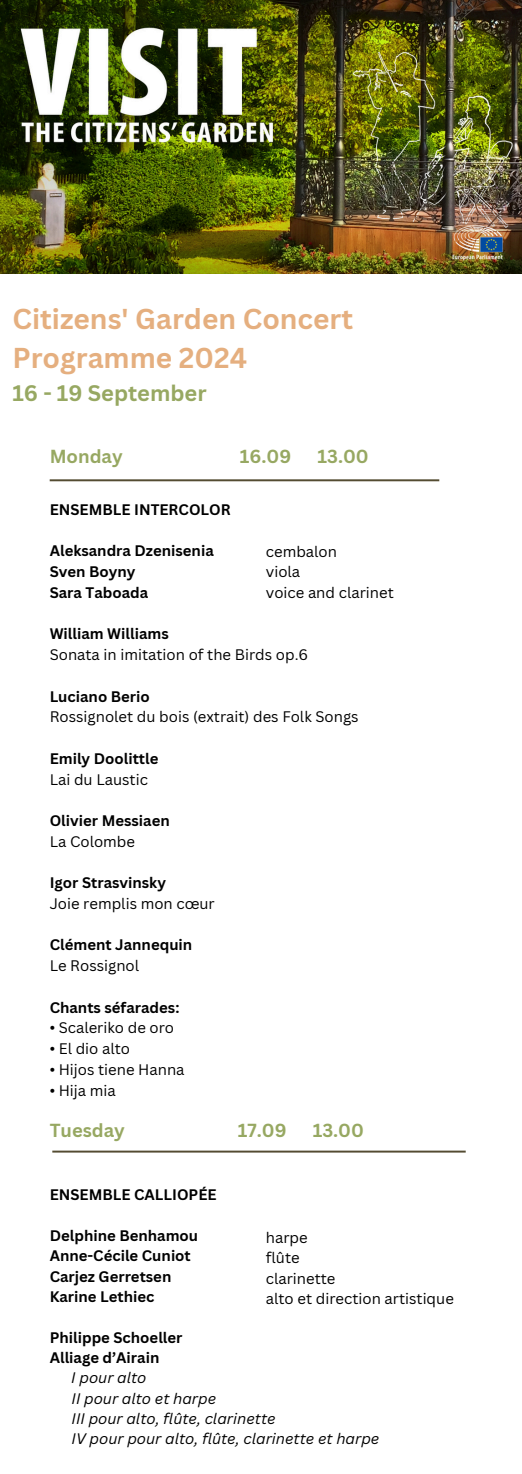
<style>
.page{position:relative;width:522px;height:1474px;background:#fff}
.page>*{position:absolute;margin:0;border:0;box-sizing:border-box;transform-origin:0 0}
.t1{font:700 28px/38.7px "Canva Sans";color:#e5af7f}
.t2{font:700 21.88px "Canva Sans";color:#97a862}
.t3{font:700 18.38px "Canva Sans";color:#97a862}
.t4{font:700 14.88px/20.3px "Canva Sans";color:#000}
.t5{font:14.88px "Canva Sans";color:#000}
.t6{font:italic 14.88px "Canva Sans";color:#000}
</style>
<div class="page">
<img style="left:0;top:0;width:521px;height:274px">
<hr style="left:50px;top:479px;width:389px;height:2px;background:#544c32">
<hr style="left:52px;top:1150px;width:413px;height:2px;background:#544c32">
<p class="t1" style="left:12px;top:299px;width:342px">Citizens' Garden Concert<br>Programme 2024</p>
<p class="t2" style="left:12px;top:377px;width:195px">16 - 19 September</p>
<h1 class="t3" style="left:50px;top:443px;width:74px">Monday</h1>
<h1 class="t3" style="left:240px;top:443px;width:53px">16.09</h1>
<h1 class="t3" style="left:317px;top:443px;width:53px">13.00</h1>
<h2 class="t4" style="left:50px;top:499px;width:182px">ENSEMBLE INTERCOLOR</h2>
<h3 class="t4" style="left:50px;top:540px;width:165px;line-height:20.7px">Aleksandra Dzenisenia<br>Sven Boyny<br>Sara Taboada</h3>
<h4 class="t4" style="left:50px;top:623px;width:120px">William Williams</h4>
<p class="t5" style="left:50px;top:644px;width:260px">Sonata in imitation of the Birds op.6</p>
<p class="t4" style="left:50px;top:685px;width:102px">Luciano Berio</p>
<p class="t5" style="left:50px;top:706px;width:310px">Rossignolet du bois (extrait) des Folk Songs</p>
<p class="t4" style="left:50px;top:748px;width:110px">Emily Doolittle</p>
<p class="t5" style="left:50px;top:768px;width:100px">Lai du Laustic</p>
<p class="t4" style="left:50px;top:810px;width:121px">Olivier Messiaen</p>
<p class="t5" style="left:50px;top:830px;width:87px">La Colombe</p>
<p class="t4" style="left:50px;top:872px;width:118px">Igor Strasvinsky</p>
<p class="t5" style="left:50px;top:893px;width:166px">Joie remplis mon cœur</p>
<p class="t4" style="left:50px;top:934px;width:144px">Clément Jannequin</p>
<p class="t5" style="left:50px;top:955px;width:91px">Le Rossignol</p>
<p class="t4" style="left:50px;top:996px;width:131px">Chants séfarades:</p>
<p class="t5" style="left:50px;top:1017px;width:126px">• Scaleriko de oro</p>
<p class="t5" style="left:50px;top:1038px;width:82px">• El dio alto</p>
<p class="t5" style="left:50px;top:1059px;width:136px">• Hijos tiene Hanna</p>
<p class="t5" style="left:50px;top:1079px;width:67px">• Hija mia</p>
<p class="t5" style="left:265px;top:541px;width:73px">cembalon</p>
<p class="t5" style="left:265px;top:561px;width:36px">viola</p>
<p class="t5" style="left:265px;top:582px;width:129px">voice and clarinet</p>
<p class="t3" style="left:50px;top:1117px;width:77px">Tuesday</p>
<p class="t3" style="left:237px;top:1117px;width:50px">17.09</p>
<p class="t3" style="left:312px;top:1117px;width:53px">13.00</p>
<p class="t4" style="left:50px;top:1184px;width:168px">ENSEMBLE CALLIOPÉE</p>
<p class="t4" style="left:50px;top:1224px;width:150px">Delphine Benhamou<br>Anne-Cécile Cuniot<br>Carjez Gerretsen<br>Karine Lethiec</p>
<h2 class="t4" style="left:50px;top:1326px;width:134px">Philippe Schoeller</h2>
<h3 class="t4" style="left:50px;top:1346px;width:111px">Alliage d’Airain</h3>
<h4 class="t6" style="left:71px;top:1367px;width:76px">I pour alto</h4>
<p class="t6" style="left:71px;top:1387px;width:146px">II pour alto et harpe</p>
<p class="t6" style="left:71px;top:1407px;width:205px">III pour alto, flûte, clarinette</p>
<p class="t6" style="left:71px;top:1428px;width:309px">IV pour pour alto, flûte, clarinette et harpe</p>
<p class="t5" style="left:265px;top:1226px;width:43px">harpe</p>
<p class="t5" style="left:265px;top:1247px;width:35px">flûte</p>
<p class="t5" style="left:265px;top:1267px;width:71px">clarinette</p>
<p class="t5" style="left:265px;top:1287px;width:189px">alto et direction artistique</p>
</div>
